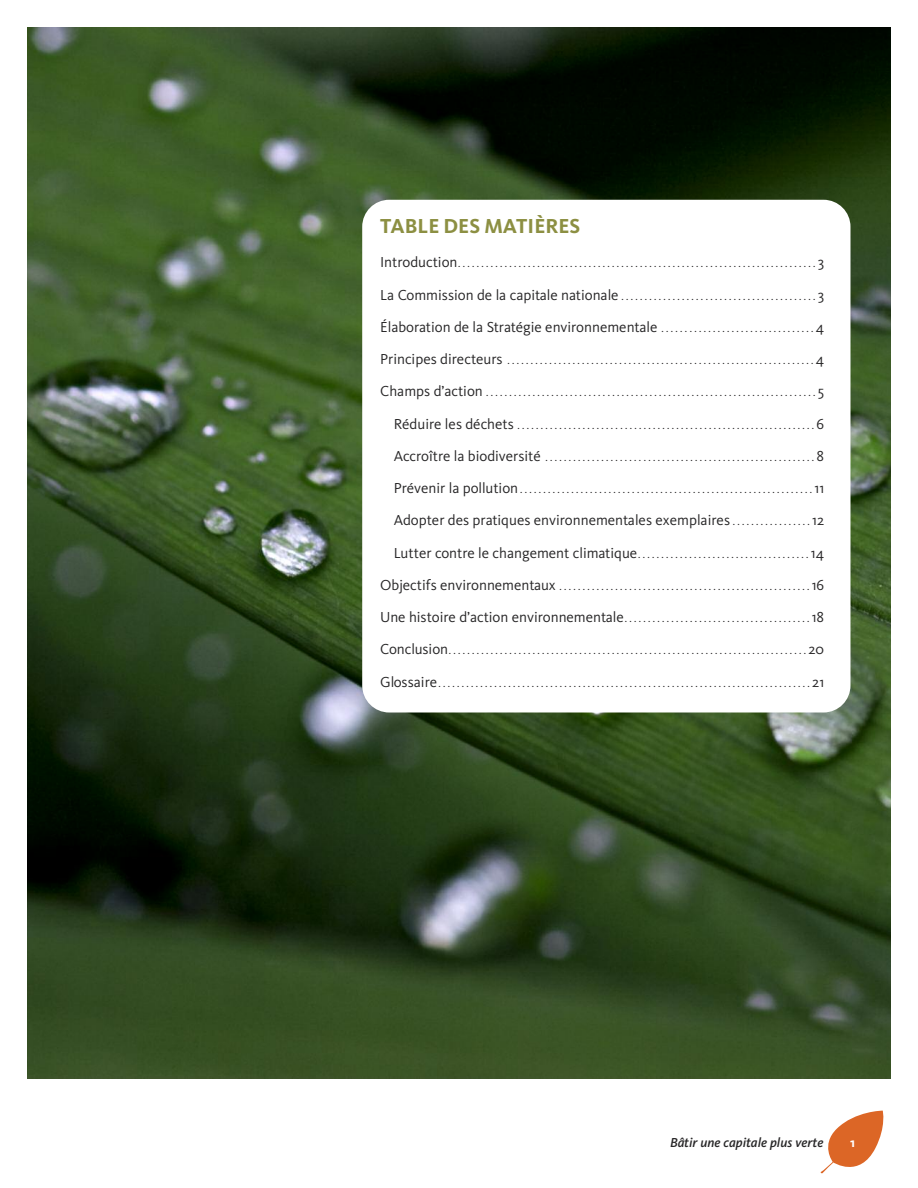
<style>
.page{position:relative;width:918px;height:1188px;background:#fff}
.page>*{position:absolute;margin:0;border:0;box-sizing:border-box;transform-origin:0 0}
.t1{font:700 21px "Kievit";color:#8c8f42}
.t2{font:15px "Kievit";color:#272627}
.t3{font:italic 500 13.5px "Kievit";color:#272627}
.t4{font:700 13.5px "Kievit";color:#fff}
.t5{font:10.5px "Kievit";color:#272627}
.s1{font-size:15px}
.s2{font-size:10.5px}
</style>
<div class="page">
<img style="left:28px;top:28px;width:862px;height:1051px">
<div style="left:362px;top:200px;width:489px;height:513px;background:#fff;border-radius:27px"></div>
<svg style="left:821px;top:1111px;width:62px;height:62px"></svg>
<p class="t1" style="left:380px;top:219px;width:202px">TABLE DES MATIÈRES</p>
<p class="t5" style="left:380px;top:260px;width:446px"><span class="s1">Introduction</span>.............................................................................<span class="s1">3</span></p>
<p class="t5" style="left:380px;top:293px;width:446px"><span class="s1">LaCommissiondelacapitalenationale</span>..........................................<span class="s1">3</span></p>
<p class="t2" style="left:380px;top:322px;width:446px">ÉlaborationdelaStratégieenvironnementale <span class="s2">.................................</span>4</p>
<p class="t5" style="left:380px;top:357px;width:446px"><span class="s1">Principesdirecteurs</span> ..................................................................<span class="s1">4</span></p>
<p class="t5" style="left:380px;top:389px;width:446px"><span class="s1">Champsd’action</span>.......................................................................<span class="s1">5</span></p>
<p class="t5" style="left:394px;top:422px;width:432px"><span class="s1">Réduirelesdéchets</span> ................................................................<span class="s1">6</span></p>
<p class="t5" style="left:394px;top:454px;width:432px"><span class="s1">Accroîtrelabiodiversité</span> ..........................................................<span class="s1">8</span></p>
<p class="t5" style="left:394px;top:486px;width:432px"><span class="s1">Prévenirlapollution</span>...............................................................<span class="s1">11</span></p>
<p class="t2" style="left:394px;top:515px;width:432px">Adopter des pratiques environnementales exemplaires <span class="s2">. . . . . . . . . . . . . . . . .</span> 12</p>
<p class="t5" style="left:394px;top:551px;width:432px"><span class="s1">Luttercontrelechangementclimatique</span>.....................................<span class="s1">14</span></p>
<p class="t5" style="left:380px;top:583px;width:445px"><span class="s1">Objectifsenvironnementaux</span> ......................................................<span class="s1">16</span></p>
<p class="t5" style="left:380px;top:615px;width:445px"><span class="s1">Unehistoired’actionenvironnementale</span>........................................<span class="s1">18</span></p>
<p class="t5" style="left:380px;top:647px;width:446px"><span class="s1">Conclusion</span>.............................................................................<span class="s1">20</span></p>
<p class="t5" style="left:380px;top:680px;width:446px"><span class="s1">Glossaire</span>................................................................................<span class="s1">21</span></p>
<p class="t3" style="left:670px;top:1138px;width:155px">Bâtir une capitale plus verte</p>
<p class="t4" style="left:850px;top:1138px;width:6px">1</p>
</div>
